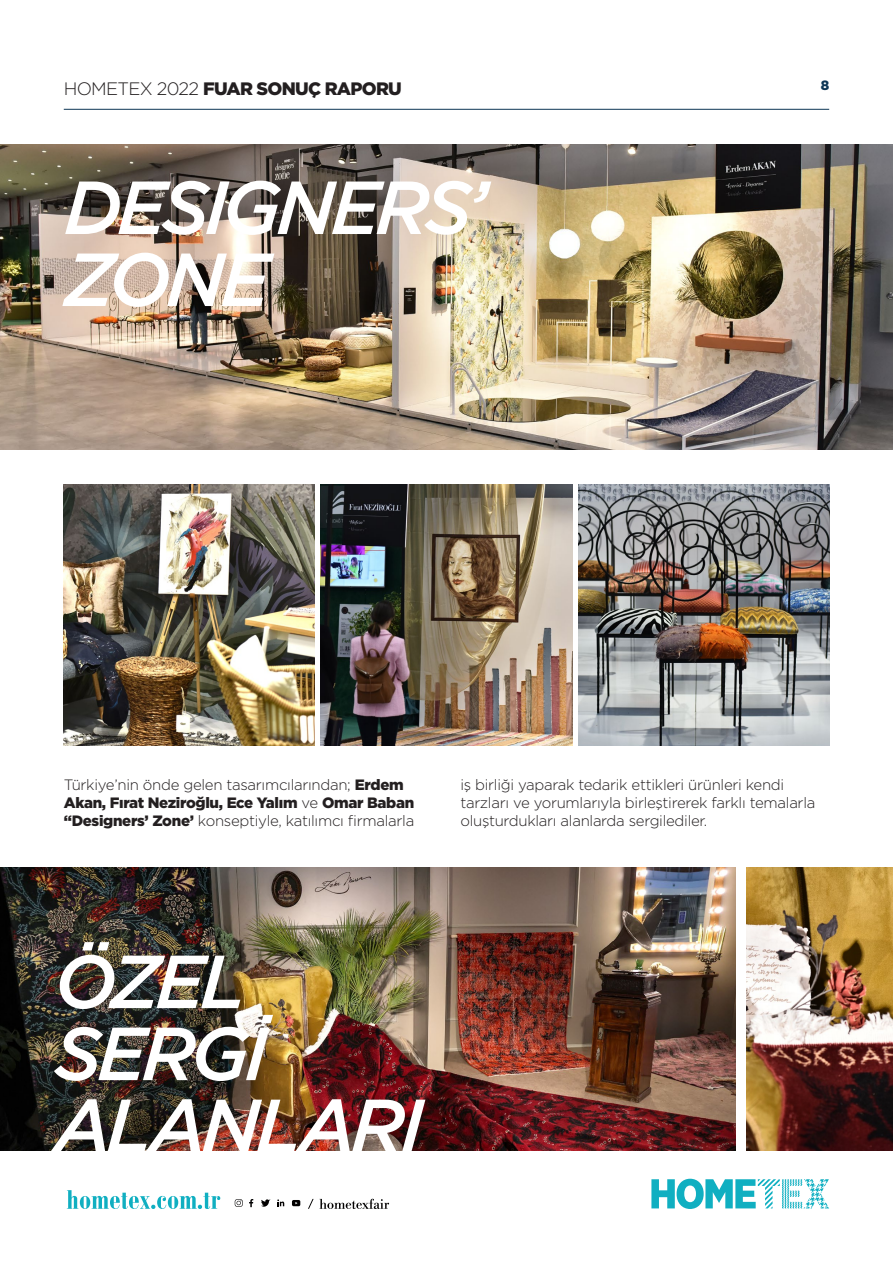
<style>
.page{position:relative;width:893px;height:1263px;background:#fff}
.page>*{position:absolute;margin:0;border:0;box-sizing:border-box;transform-origin:0 0}
.Left{font:italic 500 75px/72px "Gotham";letter-spacing:-.065em;color:#fff}
.t1{font:900 18px "Gotham";letter-spacing:-.04em;color:#231f20}
.t2{font:300 15px/18px "Gotham";letter-spacing:-.02em;color:#231f20}
.t3{font:900 13.5px "Gotham";color:#0d3655}
.s1{font-weight:300}
.s2{font-weight:900}
</style>
<div class="page">
<hr style="left:64px;top:109px;width:765px;height:1px;background:#0d3655">
<img style="left:0;top:145px;width:893px;height:305px">
<img style="left:0;top:867px;width:736px;height:284px">
<img style="left:747px;top:867px;width:146px;height:284px">
<svg style="left:308px;top:1199px;width:81px;height:10px"></svg>
<svg style="left:235px;top:1199px;width:8px;height:8px"></svg>
<svg style="left:249px;top:1199px;width:4px;height:8px"></svg>
<svg style="left:261px;top:1199px;width:10px;height:8px"></svg>
<svg style="left:277px;top:1199px;width:7px;height:7px"></svg>
<svg style="left:292px;top:1200px;width:8px;height:6px"></svg>
<svg style="left:67px;top:1190px;width:153px;height:19px"></svg>
<svg style="left:651px;top:1179px;width:178px;height:30px"></svg>
<img style="left:64px;top:484px;width:251px;height:262px">
<img style="left:321px;top:484px;width:251px;height:262px">
<img style="left:578px;top:484px;width:251px;height:262px">
<p class="t1" style="left:64px;top:77px;width:340px"><span class="s1">HOMETEX 2022</span> FUAR SONUÇ RAPORU</p>
<p class="t3" style="left:821px;top:76px;width:10px">8</p>
<p class="Left" style="left:64px;top:171px;width:426px">DESIGNERS’<br>ZONE</p>
<p class="t2" style="left:64px;top:775px;width:352px">Türkiye’nin önde gelen tasarımcılarından; <span class="s2">Erdem<br>Akan, Fırat Neziroğlu, Ece Yalım</span> ve <span class="s2">Omar Baban “Designers’ Zone’</span> konseptiyle, katılımcı firmalarla</p>
<p class="t2" style="left:460px;top:775px;width:356px">iş birliği yaparak tedarik ettikleri ürünleri kendi tarzları ve yorumlarıyla birleştirerek farklı temalarla oluşturdukları alanlarda sergilediler.</p>
<p class="Left" style="left:54px;top:945px;width:194px">ÖZEL</p>
<p class="Left" style="left:54px;top:1017px;width:215px">SERGİ</p>
<p class="Left" style="left:54px;top:1089px;width:371px">ALANLARI</p>
</div>
